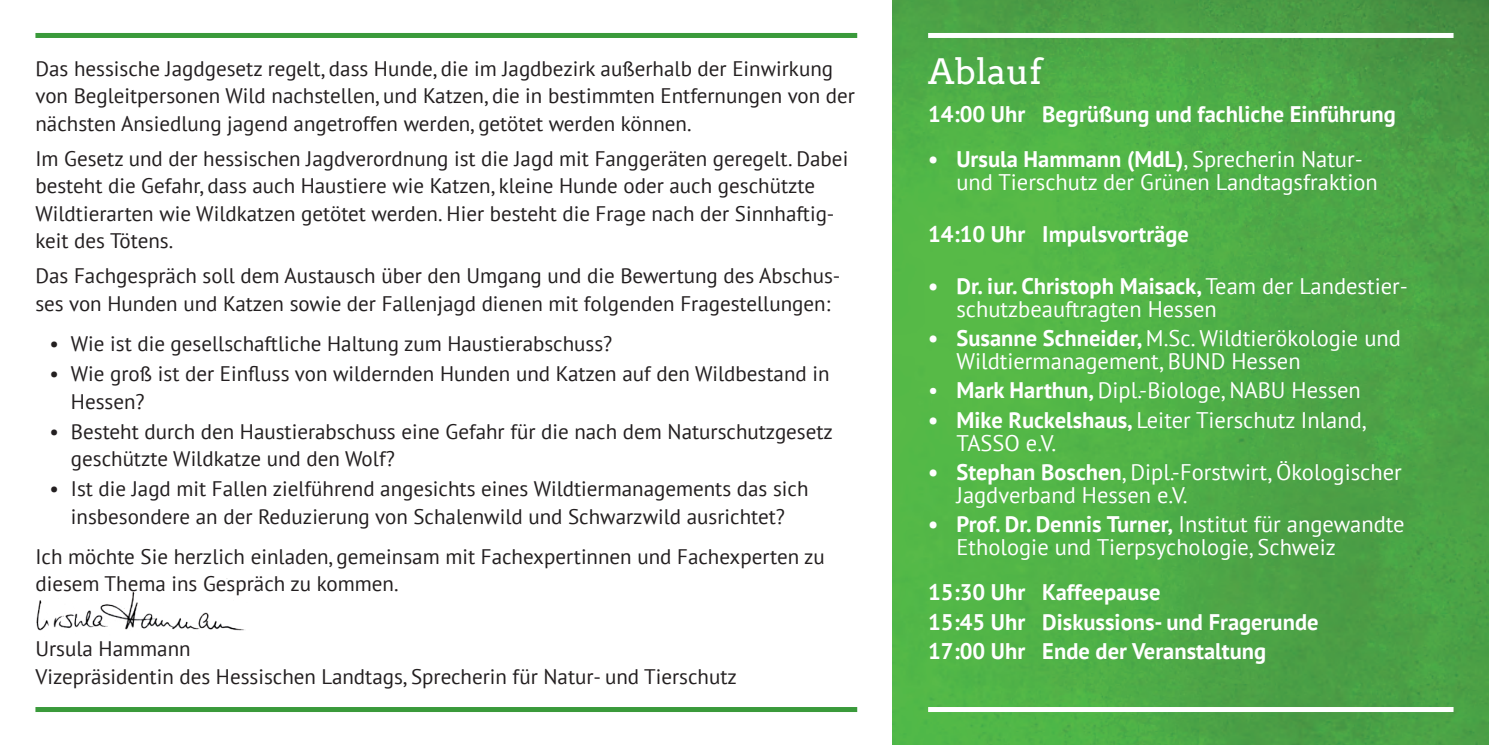
<style>
.page{position:relative;width:1489px;height:745px;background:#fff}
.page>*{position:absolute;margin:0;border:0;box-sizing:border-box;transform-origin:0 0}
.t1{font:35px "Arvo";color:#fff}
.t2{font:22.5px/22.5px "PT Sans";color:#fff}
.t3{font:700 22.5px/29.5px "PT Sans";color:#fff}
.t4{font:21px/27.5px "PT Sans";color:#231f20}
.s1{font-weight:700}
</style>
<div class="page">
<img style="left:892px;top:0;width:596px;height:744px">
<div style="left:35px;top:33px;width:822px;height:5px;background:#3a9a3b"></div>
<div style="left:35px;top:706px;width:822px;height:5px;background:#3a9a3b"></div>
<div style="left:928px;top:33px;width:525px;height:5px;background:#fff"></div>
<div style="left:928px;top:706px;width:525px;height:5px;background:#fff"></div>
<img style="left:36px;top:578px;width:209px;height:53px">
<p class="t4" style="left:35px;top:54px;width:821px">Das hessische Jagdgesetz regelt, dass Hunde, die im Jagdbezirk außerhalb der Einwirkung von Begleitpersonen Wild nachstellen, und Katzen, die in bestimmten Entfernungen von der nächsten Ansiedlung jagend angetroffen werden, getötet werden können.</p>
<p class="t4" style="left:35px;top:144px;width:814px">Im Gesetz und der hessischen Jagdverordnung ist die Jagd mit Fanggeräten geregelt. Dabei besteht die Gefahr, dass auch Haustiere wie Katzen, kleine Hunde oder auch geschützte Wildtierarten wie Wildkatzen getötet werden. Hier besteht die Frage nach der Sinnhaftig&shy;keit des Tötens.</p>
<p class="t4" style="left:35px;top:262px;width:806px">Das Fachgespräch soll dem Austausch über den Umgang und die Bewertung des Abschus&shy;ses von Hunden und Katzen sowie der Fallenjagd dienen mit folgenden Fragestellungen:</p>
<p class="t4" style="left:50px;top:329px;width:564px">• Wie ist die gesellschaftliche Haltung zum Haustierabschuss?</p>
<p class="t4" style="left:71px;top:359px;width:760px;text-indent:-21px">• Wie groß ist der Einfluss von wildernden Hunden und Katzen auf den Wildbestand in<br>Hessen?</p>
<p class="t4" style="left:71px;top:417px;width:763px;text-indent:-21px">• Besteht durch den Haustierabschuss eine Gefahr für die nach dem Naturschutzgesetz geschützte Wildkatze und den Wolf?</p>
<p class="t4" style="left:50px;top:474px;width:760px;text-align:center">• Ist die Jagd mit Fallen zielführend angesichts eines Wildtiermanagements das sich insbesondere an der Reduzierung von Schalenwild und Schwarzwild ausrichtet?</p>
<p class="t4" style="left:35px;top:542px;width:791px">Ich möchte Sie herzlich einladen, gemeinsam mit Fachexpertinnen und Fachexperten zu diesem Thema ins Gespräch zu kommen.</p>
<p class="t4" style="left:35px;top:634px;width:703px">Ursula Hammann<br>Vizepräsidentin des Hessischen Landtags, Sprecherin für Natur- und Tierschutz</p>
<h1 class="t1" style="left:928px;top:50px;width:116px">Ablauf</h1>
<p class="t3" style="left:928px;top:99px;width:469px">14:00 Uhr Begrüßung und fachliche Einführung</p>
<p class="t2" style="left:956px;top:147px;width:423px;text-indent:-28px"><span class="s1">• Ursula Hammann (MdL)</span>, Sprecherin Natur&shy;und Tierschutz der Grünen Landtagsfraktion</p>
<p class="t3" style="left:928px;top:219px;width:262px">14:10 Uhr Impulsvorträge</p>
<p class="t2" style="left:956px;top:274px;width:453px;text-indent:-28px"><span class="s1">• Dr. iur. Christoph Maisack,</span> Team der Landestier&shy;schutzbeauftragten Hessen</p>
<p class="t2" style="left:956px;top:326px;width:446px;text-indent:-28px"><span class="s1">• Susanne Schneider,</span> M.Sc. Wildtierökologie und<br>Wildtiermanagement, BUND Hessen</p>
<p class="t2" style="left:928px;top:378px;width:434px">• <span class="s1">Mark Harthun,</span> Dipl.-Biologe, NABU Hessen</p>
<p class="t2" style="left:956px;top:408px;width:411px;text-indent:-28px"><span class="s1">• Mike Ruckelshaus,</span> Leiter Tierschutz Inland,<br>TASSO e.V.</p>
<p class="t2" style="left:956px;top:460px;width:447px;text-indent:-28px"><span class="s1">• Stephan Boschen</span>, Dipl.-Forstwirt, Ökologischer<br>Jagdverband Hessen e.V.</p>
<p class="t2" style="left:956px;top:512px;width:449px;text-indent:-28px"><span class="s1">• Prof. Dr. Dennis Turner,</span> Institut für angewandte<br>Ethologie und Tierpsychologie, Schweiz</p>
<p class="t3" style="left:928px;top:576px;width:392px">15:30 Uhr Kaffeepause<br>15:45 Uhr Diskussions- und Fragerunde<br>17:00 Uhr Ende der Veranstaltung</p>
</div>
